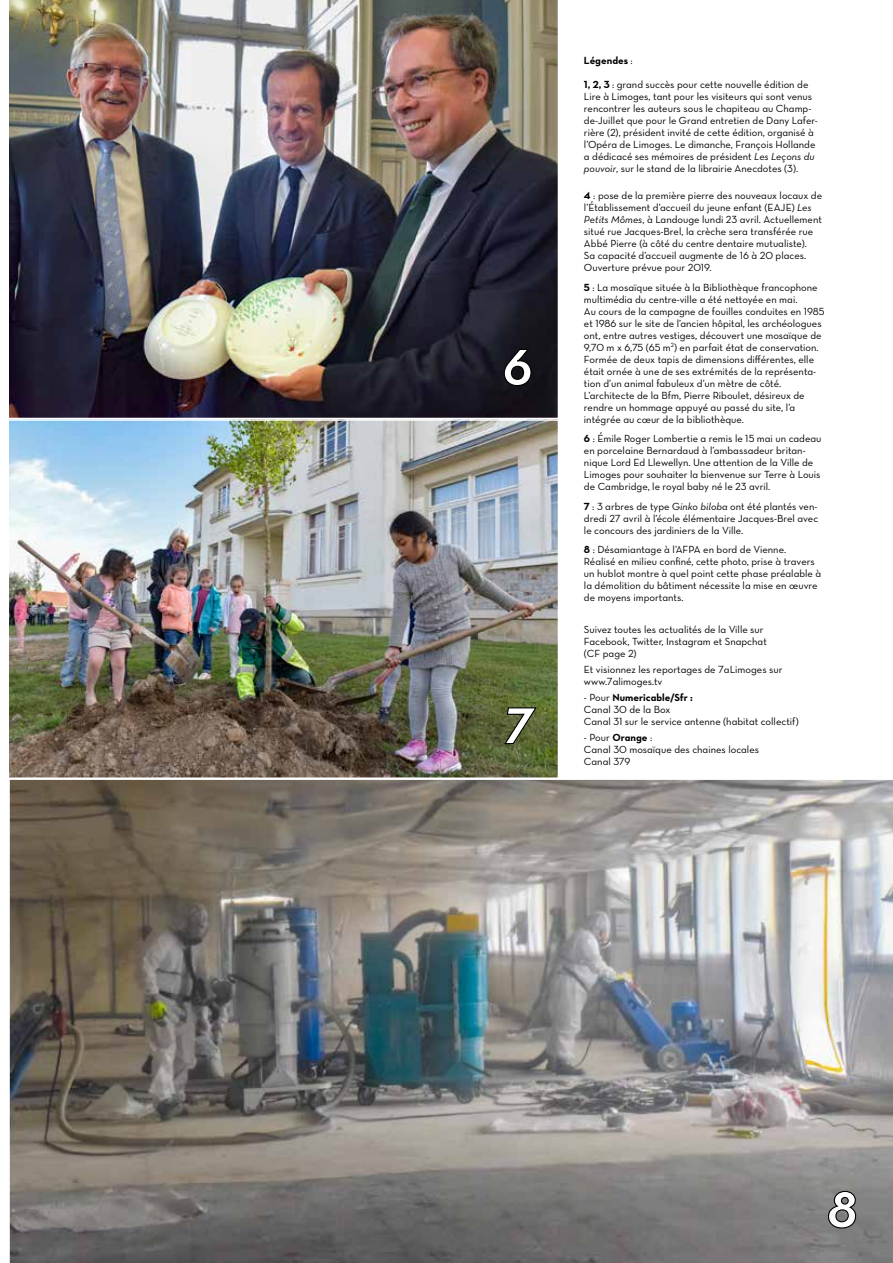
<style>
.page{position:relative;width:893px;height:1263px;background:#fff}
.page>*{position:absolute;margin:0;border:0;box-sizing:border-box;transform-origin:0 0}
.t1{font:52.5px "Neutra Text Bold Italic Alt";color:#fff}
.t2{font:10.5px/12px "Neutra Text Book Alt";color:#000}
.t3{font:10.5px "Neutra Text Bold Alt";color:#000}
.s1{font-family:"Neutra Text Book Alt"}
.s2{font-family:"Neutra Text Bold Alt"}
.s3{font-family:"Neutra Text Book Italic Alt"}
</style>
<div class="page">
<img style="left:9px;top:0;width:549px;height:418px">
<img style="left:9px;top:422px;width:547px;height:354px">
<img style="left:9px;top:779px;width:884px;height:484px">
<svg style="left:504px;top:707px;width:33px;height:38px"></svg>
<svg style="left:827px;top:1190px;width:30px;height:39px"></svg>
<svg style="left:503px;top:348px;width:29px;height:39px"></svg>
<h1 class="t1" style="left:502px;top:334px;width:32px">6</h1>
<h1 class="t1" style="left:503px;top:693px;width:31px">7</h1>
<p class="t3" style="left:584px;top:54px;width:50px">Légendes <span class="s1">:</span></p>
<p class="t2" style="left:584px;top:78px;width:235px"><span class="s2">1, 2, 3</span> : grand succès pour cette nouvelle édition de Lire à Limoges, tant pour les visiteurs qui sont venus rencontrer les auteurs sous le chapiteau au Champ&shy;de-Juillet que pour le Grand entretien de Dany Lafer&shy;rière (2), président invité de cette édition, organisé à l’Opéra de Limoges. Le dimanche, François Hollande a dédicacé ses mémoires de président <span class="s3">Les Leçons du pouvoir</span>, sur le stand de la librairie Anecdotes (3).</p>
<p class="t2" style="left:584px;top:189px;width:240px"><span class="s2">4</span> : pose de la première pierre des nouveaux locaux de l’Établissement d’accueil du jeune enfant (EAJE) <span class="s3">Les Petits Mômes</span>, à Landouge lundi 23 avril. Actuellement situé rue Jacques-Brel, la crèche sera transférée rue Abbé Pierre (à côté du centre dentaire mutualiste).<br>Sa capacité d’accueil augmente de 16 à 20 places.<br>Ouverture prévue pour 2019.</p>
<p class="t2" style="left:584px;top:281px;width:242px"><span class="s2">5</span> : La mosaïque située à la Bibliothèque francophone multimédia du centre-ville a été nettoyée en mai.<br>Au cours de la campagne de fouilles conduites en 1985 et 1986 sur le site de l’ancien hôpital, les archéologues ont, entre autres vestiges, découvert une mosaïque de 9,70 m x 6,75 (65 m<sup>2</sup>) en parfait état de conservation.<br>Formée de deux tapis de dimensions différentes, elle était ornée à une de ses extrémités de la représenta&shy;tion d’un animal fabuleux d’un mètre de côté.<br>L’architecte de la Bfm, Pierre Riboulet, désireux de rendre un hommage appuyé au passé du site, l’a intégrée au cœur de la bibliothèque.</p>
<p class="t2" style="left:584px;top:432px;width:239px"><span class="s2">6</span> : Émile Roger Lombertie a remis le 15 mai un cadeau en porcelaine Bernardaud à l’ambassadeur britan&shy;nique Lord Ed Llewellyn. Une attention de la Ville de Limoges pour souhaiter la bienvenue sur Terre à Louis de Cambridge, le royal baby né le 23 avril.</p>
<p class="t2" style="left:584px;top:500px;width:236px;text-align:justify"><span class="s2">7</span> : 3 arbres de type G<span class="s3">inko biloba</span> ont été plantés ven&shy;dredi 27 avril à l’école élémentaire Jacques-Brel avec le concours des jardiniers de la Ville.</p>
<p class="t2" style="left:584px;top:543px;width:239px"><span class="s2">8</span> : Désamiantage à l’AFPA en bord de Vienne.<br>Réalisé en milieu confiné, cette photo, prise à travers un hublot montre à quel point cette phase préalable à la démolition du bâtiment nécessite la mise en œuvre de moyens importants.</p>
<p class="t2" style="left:584px;top:623px;width:184px">Suivez toutes les actualités de la Ville sur<br>Facebook, Twitter, Instagram et Snapchat (CF page 2)</p>
<p class="t2" style="left:584px;top:663px;width:200px">Et visionnez les reportages de 7aLimoges sur www.7alimoges.tv</p>
<p class="t3" style="left:584px;top:691px;width:111px"><span class="s1">- Pour</span> Numericable/Sfr :</p>
<p class="t2" style="left:584px;top:703px;width:216px">Canal 30 de la Box<br>Canal 31 sur le service antenne (habitat collectif)</p>
<p class="t2" style="left:584px;top:732px;width:177px">- Pour <span class="s2">Orange</span> :<br>Canal 30 mosaïque des chaines locales<br>Canal 379</p>
<h1 class="t1" style="left:826px;top:1177px;width:32px">8</h1>
</div>
